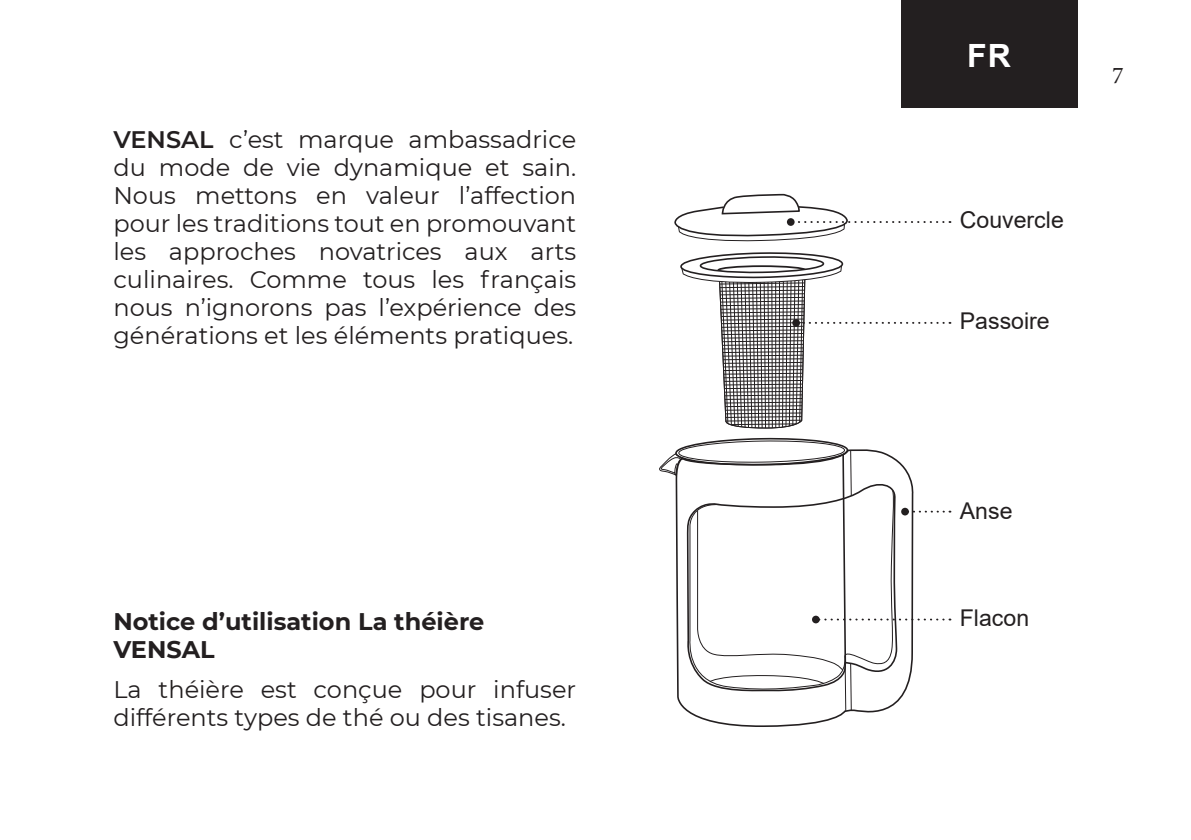
<style>
.page{position:relative;width:1191px;height:840px;background:#fff}
.page>*{position:absolute;margin:0;border:0;box-sizing:border-box;transform-origin:0 0}
.languige{font:700 32px "Arial";color:#fff}
.soderzhanie{font:24px/28px "Montserrat";color:#231f20;text-align:justify}
.soderzhanie-2{font:700 24px/28px "Montserrat";color:#231f20}
.t1{font:24px "Minion Pro";color:#231f20}
.podpis{font:23.2px "Arial";color:#231f20}
.s1{font-weight:600}
</style>
<div class="page">
<div style="left:900px;top:0;width:177px;height:108px;background:#231f20"></div>
<svg style="left:684px;top:691px;width:214px;height:36px"></svg>
<svg style="left:706px;top:683px;width:127px;height:8px"></svg>
<hr style="left:850px;top:663px;width:2px;height:47px;background:#231f20">
<hr style="left:844px;top:663px;width:2px;height:47px;background:#231f20">
<svg style="left:659px;top:193px;width:291px;height:490px"></svg>
<div style="left:812px;top:615px;width:7px;height:8px;background:#231f20;border-radius:50%"></div>
<p class="soderzhanie" style="left:113px;top:125px;width:464px"><span class="s1">VENSAL</span> c’est marque ambassadrice du mode de vie dynamique et sain.<br>Nous mettons en valeur l’affection pour les traditions tout en promouvant les approches novatrices aux arts culinaires. Comme tous les français nous n’ignorons pas l’expérience des générations et les éléments pratiques.</p>
<p class="soderzhanie-2" style="left:113px;top:606px;width:372px">Notice d’utilisation La théière<br>VENSAL</p>
<p class="soderzhanie" style="left:113px;top:674px;width:464px">La théière est conçue pour infuser différents types de thé ou des tisanes.</p>
<p class="languige" style="left:967px;top:33px;width:45px">FR</p>
<p class="t1" style="left:1112px;top:59px;width:13px">7</p>
<p class="podpis" style="left:960px;top:204px;width:105px">Couvercle</p>
<p class="podpis" style="left:960px;top:305px;width:91px">Passoire</p>
<p class="podpis" style="left:960px;top:494px;width:54px">Anse</p>
<p class="podpis" style="left:960px;top:602px;width:71px">Flacon</p>
</div>
